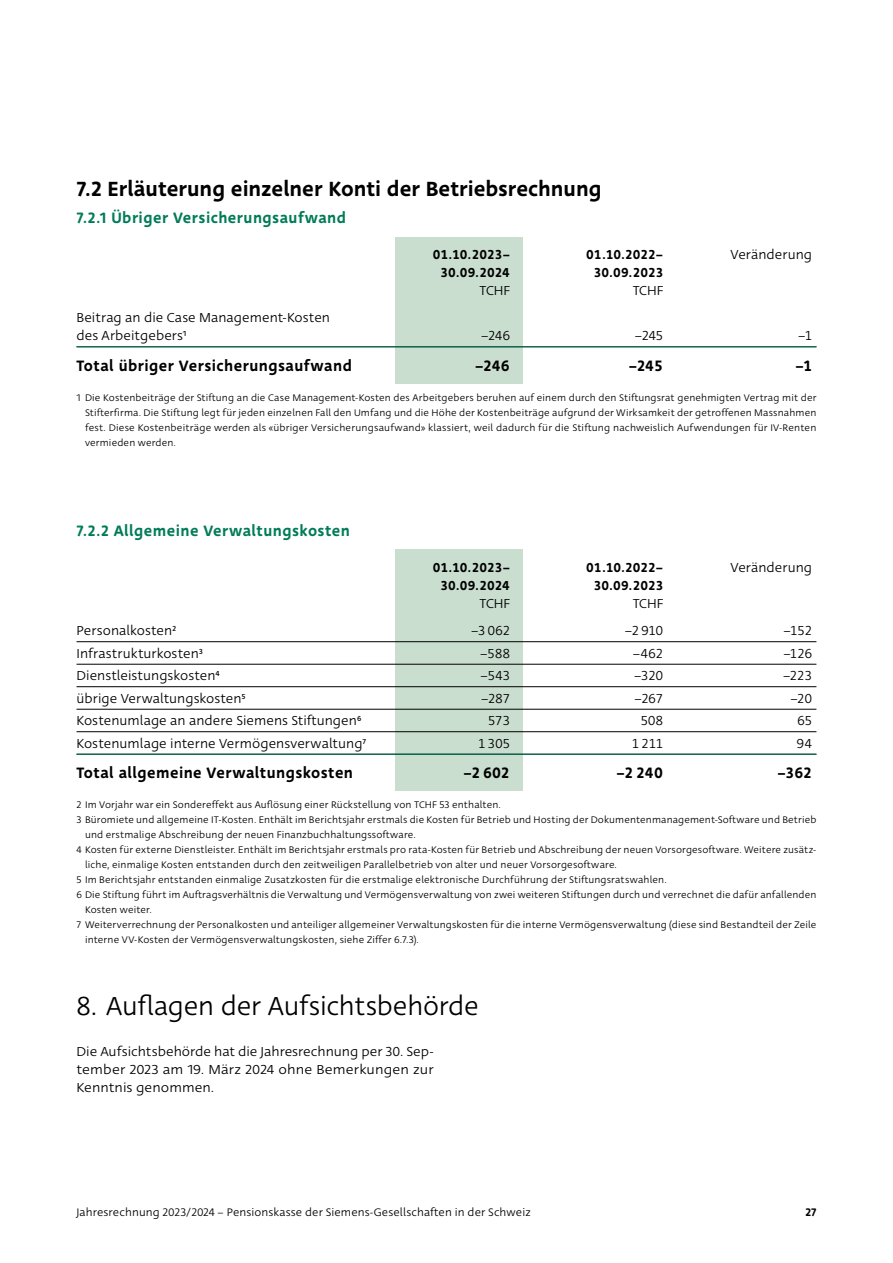
<style>
.page{position:relative;width:893px;height:1263px;background:#fff}
.page>*{position:absolute;margin:0;border:0;box-sizing:border-box;transform-origin:0 0}
._01_Subhead{font:28.5px "Deva Ideal";letter-spacing:-.01em;color:#000}
._03_Zwischenüberschrift{font:500 22.5px "Deva Ideal";color:#000}
.Tab_04{font:500 16.5px "Deva Ideal";letter-spacing:.03em;color:#000}
._04_Fliesstext{font:500 16.5px "Deva Ideal";letter-spacing:.03em;color:#007b58}
.Tab_01{font:14.25px/18px "Deva Ideal";letter-spacing:.005em;color:#000}
._04_Fliesstext-2{font:14.25px/18px "Deva Ideal";letter-spacing:.005em;color:#000;text-align:justify}
.t1{font:500 14.25px "Deva Ideal";letter-spacing:-.005em;color:#000}
.t2{font:12px "Deva Ideal";letter-spacing:.01em;color:#000}
.t3{font:500 12px "Deva Ideal";color:#000}
._05_Klein{font:10.5px/15px "Deva Ideal";letter-spacing:.015em;color:#000}
</style>
<div class="page">
<div style="left:395px;top:237px;width:128px;height:147px;background:#caded0"></div>
<div style="left:395px;top:550px;width:128px;height:241px;background:#caded0"></div>
<hr style="left:77px;top:346px;width:739px;height:1px;background:#007b58">
<hr style="left:77px;top:641px;width:739px;height:1px;background:#000">
<hr style="left:77px;top:664px;width:739px;height:1px;background:#000">
<hr style="left:77px;top:686px;width:739px;height:1px;background:#000">
<hr style="left:77px;top:709px;width:739px;height:1px;background:#000">
<hr style="left:77px;top:731px;width:739px;height:1px;background:#000">
<hr style="left:77px;top:754px;width:739px;height:1px;background:#007b58">
<p class="_03_Zwischenüberschrift" style="left:77px;top:173px;width:527px">7.2 Erläuterung einzelner Konti der Betriebsrechnung</p>
<p class="_04_Fliesstext" style="left:77px;top:206px;width:271px">7.2.1 Übriger Versicherungsaufwand</p>
<p class="Tab_01" style="left:77px;top:309px;width:255px">Beitrag an die Case Management-Kosten des Arbeitgebers1</p>
<p class="t1" style="left:433px;top:245px;width:79px">01.10.2023–</p>
<p class="t1" style="left:586px;top:245px;width:78px">01.10.2022–</p>
<p class="_04_Fliesstext-2" style="left:731px;top:246px;width:83px">Veränderung</p>
<p class="t1" style="left:441px;top:263px;width:71px">30.09.2024</p>
<p class="t1" style="left:594px;top:263px;width:71px">30.09.2023</p>
<p class="_04_Fliesstext-2" style="left:480px;top:282px;width:32px">TCHF</p>
<p class="_04_Fliesstext-2" style="left:633px;top:282px;width:32px">TCHF</p>
<p class="Tab_01" style="left:481px;top:327px;width:31px">–246</p>
<p class="Tab_01" style="left:635px;top:327px;width:30px">–245</p>
<p class="Tab_01" style="left:798px;top:327px;width:16px">–1</p>
<p class="Tab_04" style="left:77px;top:354px;width:277px">Total übriger Versicherungsaufwand</p>
<p class="Tab_04" style="left:475px;top:354px;width:36px">–246</p>
<p class="Tab_04" style="left:629px;top:354px;width:36px">–245</p>
<p class="Tab_04" style="left:795px;top:354px;width:18px">–1</p>
<p class="_05_Klein" style="left:85px;top:390px;width:733px;text-align:justify;text-indent:-9px">1 Die Kostenbeiträge der Stiftung an die Case Management-Kosten des Arbeitgebers beruhen auf einem durch den Stiftungsrat genehmigten Vertrag mit der Stifterfirma. Die Stiftung legt für jeden einzelnen Fall den Umfang und die Höhe der Kostenbeiträge aufgrund der Wirksamkeit der getroffenen Massnahmen fest. Diese Kostenbeiträge werden als «übriger Versicherungsaufwand» klassiert, weil dadurch für die Stiftung nachweislich Aufwendungen für IV-Renten vermieden werden.</p>
<p class="_04_Fliesstext" style="left:77px;top:520px;width:275px">7.2.2 Allgemeine Verwaltungskosten</p>
<p class="t1" style="left:433px;top:558px;width:79px">01.10.2023–</p>
<p class="t1" style="left:586px;top:558px;width:78px">01.10.2022–</p>
<p class="_04_Fliesstext-2" style="left:731px;top:559px;width:83px">Veränderung</p>
<p class="t1" style="left:441px;top:576px;width:71px">30.09.2024</p>
<p class="t1" style="left:594px;top:576px;width:71px">30.09.2023</p>
<p class="_04_Fliesstext-2" style="left:480px;top:595px;width:32px">TCHF</p>
<p class="_04_Fliesstext-2" style="left:633px;top:595px;width:32px">TCHF</p>
<p class="Tab_01" style="left:77px;top:622px;width:101px">Personalkosten2</p>
<p class="Tab_01" style="left:471px;top:622px;width:41px">–3062</p>
<p class="Tab_01" style="left:625px;top:622px;width:40px">–2 910</p>
<p class="Tab_01" style="left:783px;top:622px;width:30px">–152</p>
<p class="Tab_01" style="left:77px;top:644px;width:128px">Infrastrukturkosten3</p>
<p class="Tab_01" style="left:480px;top:644px;width:31px">–588</p>
<p class="Tab_01" style="left:633px;top:644px;width:32px">–462</p>
<p class="Tab_01" style="left:783px;top:644px;width:30px">–126</p>
<p class="Tab_01" style="left:77px;top:667px;width:145px">Dienstleistungskosten4</p>
<p class="Tab_01" style="left:480px;top:667px;width:31px">–543</p>
<p class="Tab_01" style="left:634px;top:667px;width:31px">–320</p>
<p class="Tab_01" style="left:783px;top:667px;width:31px">–223</p>
<p class="Tab_01" style="left:77px;top:689px;width:171px">übrige Verwaltungskosten5</p>
<p class="Tab_01" style="left:481px;top:689px;width:31px">–287</p>
<p class="Tab_01" style="left:634px;top:689px;width:30px">–267</p>
<p class="Tab_01" style="left:790px;top:689px;width:23px">–20</p>
<p class="Tab_01" style="left:77px;top:712px;width:286px">Kostenumlage an andere Siemens Stiftungen6</p>
<p class="Tab_01" style="left:488px;top:712px;width:24px">573</p>
<p class="Tab_01" style="left:640px;top:712px;width:24px">508</p>
<p class="Tab_01" style="left:797px;top:712px;width:17px">65</p>
<p class="Tab_01" style="left:77px;top:734px;width:292px">Kostenumlage interne Vermögensverwaltung7</p>
<p class="Tab_01" style="left:478px;top:734px;width:34px">1305</p>
<p class="Tab_01" style="left:632px;top:734px;width:33px">1 211</p>
<p class="Tab_01" style="left:797px;top:734px;width:17px">94</p>
<p class="Tab_04" style="left:77px;top:762px;width:278px">Total allgemeine Verwaltungskosten</p>
<p class="Tab_04" style="left:463px;top:762px;width:48px">–2 602</p>
<p class="Tab_04" style="left:616px;top:762px;width:48px">–2 240</p>
<p class="Tab_04" style="left:777px;top:762px;width:36px">–362</p>
<p class="_05_Klein" style="left:77px;top:797px;width:426px">2 Im Vorjahr war ein Sondereffekt aus Auflösung einer Rückstellung von TCHF 53 enthalten.</p>
<p class="_05_Klein" style="left:85px;top:812px;width:733px;text-indent:-9px">3 Büromiete und allgemeine IT-Kosten. Enthält im Berichtsjahr erstmals die Kosten für Betrieb und Hosting der Dokumentenmanagement-Software und Betrieb und erstmalige Abschreibung der neuen Finanzbuchhaltungssoftware.</p>
<p class="_05_Klein" style="left:85px;top:842px;width:733px;text-indent:-9px">4 Kosten für externe Dienstleister. Enthält im Berichtsjahr erstmals pro rata-Kosten für Betrieb und Abschreibung der neuen Vorsorgesoftware. Weitere zusätz&shy;liche, einmalige Kosten entstanden durch den zeitweiligen Parallelbetrieb von alter und neuer Vorsorgesoftware.</p>
<p class="_05_Klein" style="left:77px;top:872px;width:592px">5 Im Berichtsjahr entstanden einmalige Zusatzkosten für die erstmalige elektronische Durchführung der Stiftungsratswahlen.</p>
<p class="_05_Klein" style="left:85px;top:887px;width:733px;text-indent:-9px">6 Die Stiftung führt im Auftragsverhältnis die Verwaltung und Vermögensverwaltung von zwei weiteren Stiftungen durch und verrechnet die dafür anfallenden<br>Kosten weiter.</p>
<p class="_05_Klein" style="left:85px;top:917px;width:733px;text-indent:-9px">7 Weiterverrechnung der Personalkosten und anteiliger allgemeiner Verwaltungskosten für die interne Vermögensverwaltung (diese sind Bestandteil der Zeile interne VV-Kosten der Vermögensverwaltungskosten, siehe Ziffer 6.7.3).</p>
<p class="_01_Subhead" style="left:77px;top:988px;width:404px">8. Auflagen der Aufsichtsbehörde</p>
<p class="_04_Fliesstext-2" style="left:77px;top:1042px;width:359px">Die Aufsichtsbehörde hat die Jahresrechnung per 30. Sep&shy;tember 2023 am 19. März 2024 ohne Bemerkungen zur Kenntnis genommen.</p>
<p class="t2" style="left:77px;top:1205px;width:456px">Jahresrechnung 2023/2024 – Pensionskasse der Siemens-Gesellschaften in der Schweiz</p>
<p class="t3" style="left:805px;top:1204px;width:13px">27</p>
</div>
